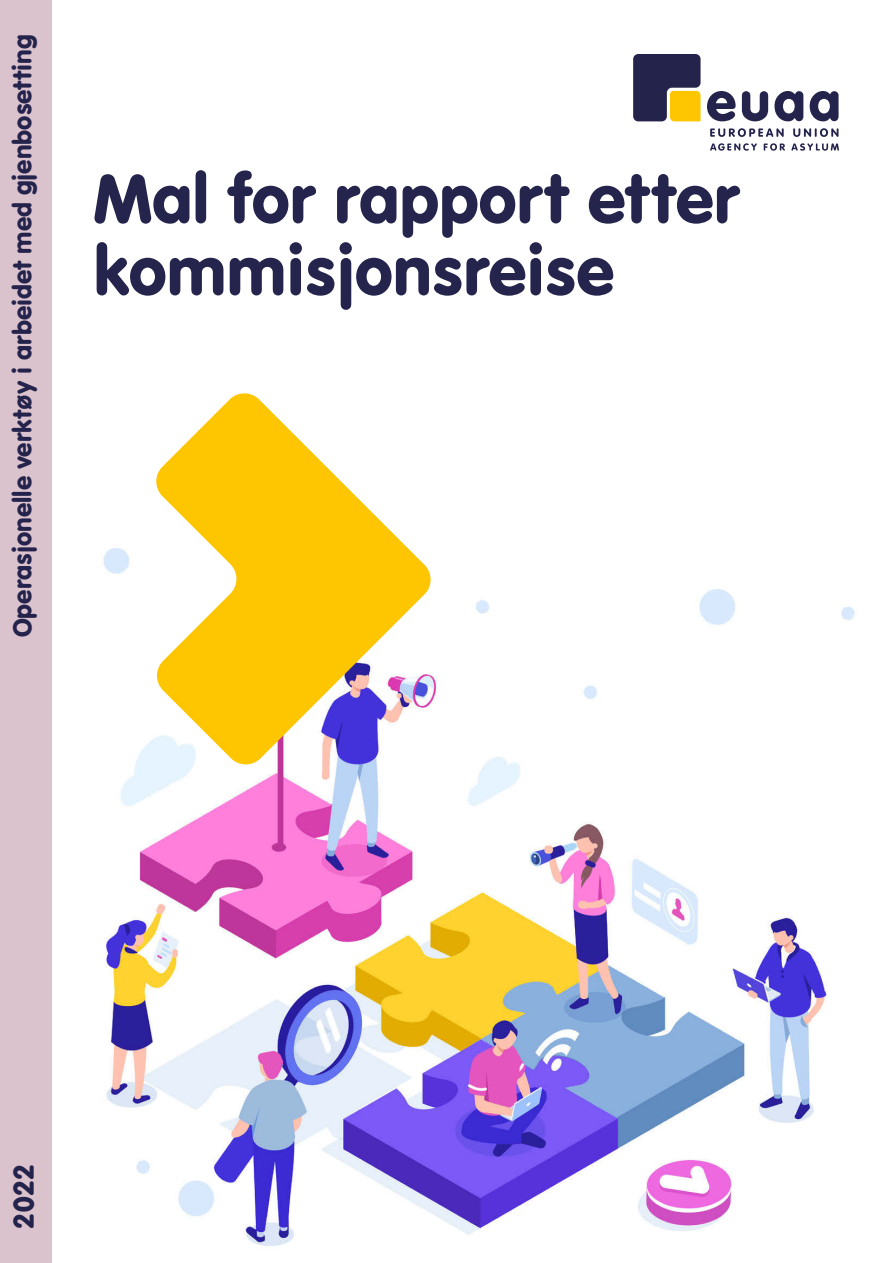
<style>
.page{position:relative;width:893px;height:1263px;background:#fff}
.page>*{position:absolute;margin:0;border:0;box-sizing:border-box;transform-origin:0 0}
.Heading_cover{font:72px/72px "VAG Rundschrift D";color:#24244c}
.t1{font:30px "VAG Rundschrift D";color:#24234c}
.t2{font:27px "VAG Rundschrift D";color:#24234c}
</style>
<div class="page">
<img style="left:51px;top:514px;width:806px;height:749px">
<svg style="left:710px;top:128px;width:74px;height:9px"></svg>
<svg style="left:793px;top:128px;width:45px;height:9px"></svg>
<svg style="left:710px;top:143px;width:47px;height:8px"></svg>
<svg style="left:764px;top:143px;width:21px;height:8px"></svg>
<svg style="left:791px;top:143px;width:48px;height:8px"></svg>
<svg style="left:633px;top:54px;width:68px;height:67px;background:#5c5047"></svg>
<svg style="left:707px;top:91px;width:29px;height:30px"></svg>
<svg style="left:742px;top:91px;width:26px;height:30px"></svg>
<svg style="left:774px;top:91px;width:29px;height:30px"></svg>
<svg style="left:810px;top:91px;width:28px;height:30px"></svg>
<svg style="left:154px;top:393px;width:279px;height:373px;fill:#fdc600"></svg>
<div style="left:0;top:0;width:51px;height:1263px;background:#dbc3ce"></div>
<p class="t2" style="left:7px;top:637px;width:605px;rotate:-90deg">Operasjonelle verktøy i arbeidet med gjenbosetting</p>
<h1 class="Heading_cover" style="left:94px;top:163px;width:648px">Mal for rapport etter kommisjonsreise</h1>
<p class="t1" style="left:6px;top:1229px;width:66px;rotate:-90deg">2022</p>
</div>
